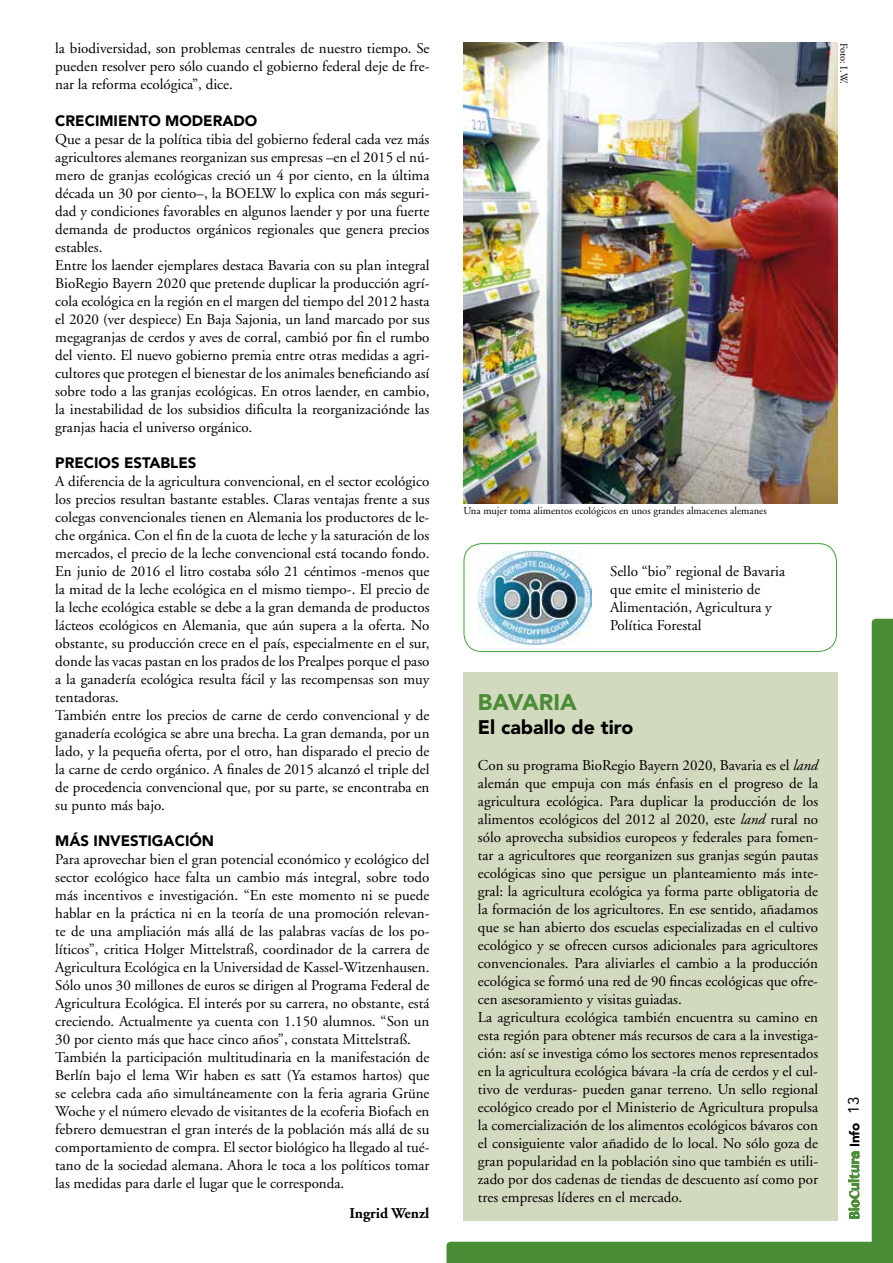
<style>
.page{position:relative;width:893px;height:1263px;background:#fff}
.page>*{position:absolute;margin:0;border:0;box-sizing:border-box;transform-origin:0 0}
.t1{font:900 22.5px "Avenir";color:#4b8c36}
.t2{font:900 19.5px "Avenir";color:#000}
.t3{font:15px/18px "Adobe Garamond";color:#000}
.t4{font:900 15px "Avenir";color:#000}
.t5{font:700 15px "Adobe Garamond";color:#000}
.t6{font:15px "Avenir";color:#000}
.t7{font:900 13.5px "Avenir";color:#000}
.t8{font:10.5px "Adobe Garamond";color:#000}
.s1{font-style:italic}
</style>
<div class="page">
<svg style="left:446px;top:619px;width:447px;height:644px"></svg>
<div style="left:463px;top:672px;width:375px;height:548px;background:#d1dabf"></div>
<img style="left:464px;top:43px;width:374px;height:460px">
<img style="left:478px;top:551px;width:114px;height:94px">
<div style="left:464px;top:543px;width:373px;height:109px;border:1px solid #3fa535;border-radius:18px"></div>
<p class="t3" style="left:55px;top:40px;width:376px;text-align:justify">la biodiversidad, son problemas centrales de nuestro tiempo. Se pueden resolver pero sólo cuando el gobierno federal deje de fre&shy;nar la reforma ecológica”, dice.</p>
<p class="t4" style="left:55px;top:111px;width:204px">CRECIMIENTO MODERADO</p>
<p class="t3" style="left:55px;top:130px;width:376px">Que a pesar de la política tibia del gobierno federal cada vez más agricultores alemanes reorganizan sus empresas –en el 2015 el nú&shy;mero de granjas ecológicas creció un 4 por ciento, en la última década un 30 por ciento–, la BOELW lo explica con más seguri&shy;dad y condiciones favorables en algunos laender y por una fuerte demanda de productos orgánicos regionales que genera precios estables.<br>Entre los laender ejemplares destaca Bavaria con su plan integral BioRegio Bayern 2020 que pretende duplicar la producción agrí&shy;cola ecológica en la región en el margen del tiempo del 2012 hasta el 2020 (ver despiece) En Baja Sajonia, un land marcado por sus megagranjas de cerdos y aves de corral, cambió por fin el rumbo del viento. El nuevo gobierno premia entre otras medidas a agri&shy;cultores que protegen el bienestar de los animales beneficiando así sobre todo a las granjas ecológicas. En otros laender, en cambio, la inestabilidad de los subsidios dificulta la reorganizaciónde las granjas hacia el universo orgánico.</p>
<p class="t4" style="left:55px;top:453px;width:143px">PRECIOS ESTABLES</p>
<p class="t3" style="left:55px;top:472px;width:376px">A diferencia de la agricultura convencional, en el sector ecológico los precios resultan bastante estables. Claras ventajas frente a sus colegas convencionales tienen en Alemania los productores de le&shy;che orgánica. Con el fin de la cuota de leche y la saturación de los mercados, el precio de la leche convencional está tocando fondo.<br>En junio de 2016 el litro costaba sólo 21 céntimos -menos que la mitad de la leche ecológica en el mismo tiempo-. El precio de la leche ecológica estable se debe a la gran demanda de productos lácteos ecológicos en Alemania, que aún supera a la oferta. No obstante, su producción crece en el país, especialmente en el sur, donde las vacas pastan en los prados de los Prealpes porque el paso a la ganadería ecológica resulta fácil y las recompensas son muy tentadoras.<br>También entre los precios de carne de cerdo convencional y de ganadería ecológica se abre una brecha. La gran demanda, por un lado, y la pequeña oferta, por el otro, han disparado el precio de la carne de cerdo orgánico. A finales de 2015 alcanzó el triple del de procedencia convencional que, por su parte, se encontraba en su punto más bajo.</p>
<p class="t4" style="left:55px;top:831px;width:160px">MÁS INVESTIGACIÓN</p>
<p class="t3" style="left:55px;top:850px;width:376px">Para aprovechar bien el gran potencial económico y ecológico del sector ecológico hace falta un cambio más integral, sobre todo más incentivos e investigación. “En este momento ni se puede hablar en la práctica ni en la teoría de una promoción relevan&shy;te de una ampliación más allá de las palabras vacías de los po&shy;líticos”, critica Holger Mittelstraß, coordinador de la carrera de Agricultura Ecológica en la Universidad de Kassel-Witzenhausen.<br>Sólo unos 30 millones de euros se dirigen al Programa Federal de Agricultura Ecológica. El interés por su carrera, no obstante, está creciendo. Actualmente ya cuenta con 1.150 alumnos. “Son un 30 por ciento más que hace cinco años”, constata Mittelstraß.<br>También la participación multitudinaria en la manifestación de Berlín bajo el lema Wir haben es satt (Ya estamos hartos) que se celebra cada año simultáneamente con la feria agraria Grüne Woche y el número elevado de visitantes de la ecoferia Biofach en febrero demuestran el gran interés de la población más allá de su comportamiento de compra. El sector biológico ha llegado al tué&shy;tano de la sociedad alemana. Ahora le toca a los políticos tomar las medidas para darle el lugar que le corresponda.</p>
<p class="t5" style="left:349px;top:1205px;width:82px">Ingrid Wenzl</p>
<p class="t8" style="left:849px;top:43px;width:43px;rotate:90deg">Foto: I.W.</p>
<p class="t8" style="left:463px;top:505px;width:305px">Una mujer toma alimentos ecológicos en unos grandes almacenes alemanes</p>
<p class="t3" style="left:610px;top:562px;width:176px">Sello “bio” regional de Bavaria que emite el ministerio de<br>Alimentación, Agricultura y<br>Política Forestal</p>
<h1 class="t1" style="left:478px;top:689px;width:100px">BAVARIA</h1>
<h2 class="t2" style="left:478px;top:715px;width:157px">El caballo de tiro</h2>
<p class="t3" style="left:478px;top:756px;width:342px">Con su programa BioRegio Bayern 2020, Bavaria es el <span class="s1">land </span>alemán que empuja con más énfasis en el progreso de la agricultura ecológica. Para duplicar la producción de los alimentos ecológicos del 2012 al 2020, este <span class="s1">land</span> rural no sólo aprovecha subsidios europeos y federales para fomen&shy;tar a agricultores que reorganizen sus granjas según pautas ecológicas sino que persigue un planteamiento más inte&shy;gral: la agricultura ecológica ya forma parte obligatoria de la formación de los agricultores. En ese sentido, añadamos que se han abierto dos escuelas especializadas en el cultivo ecológico y se ofrecen cursos adicionales para agricultores convencionales. Para aliviarles el cambio a la producción ecológica se formó una red de 90 fincas ecológicas que ofre&shy;cen asesoramiento y visitas guiadas.<br>La agricultura ecológica también encuentra su camino en esta región para obtener más recursos de cara a la investiga&shy;ción: así se investiga cómo los sectores menos representados en la agricultura ecológica bávara -la cría de cerdos y el cul&shy;tivo de verduras- pueden ganar terreno. Un sello regional ecológico creado por el Ministerio de Agricultura propulsa la comercialización de los alimentos ecológicos bávaros con el consiguiente valor añadido de lo local. No sólo goza de gran popularidad en la población sino que también es utili&shy;zado por dos cadenas de tiendas de descuento así como por tres empresas líderes en el mercado.</p>
<p class="t6" style="left:845px;top:1113px;width:18px;rotate:-90deg">13</p>
<p class="t7" style="left:847px;top:1147px;width:26px;rotate:-90deg">Info</p>
</div>
